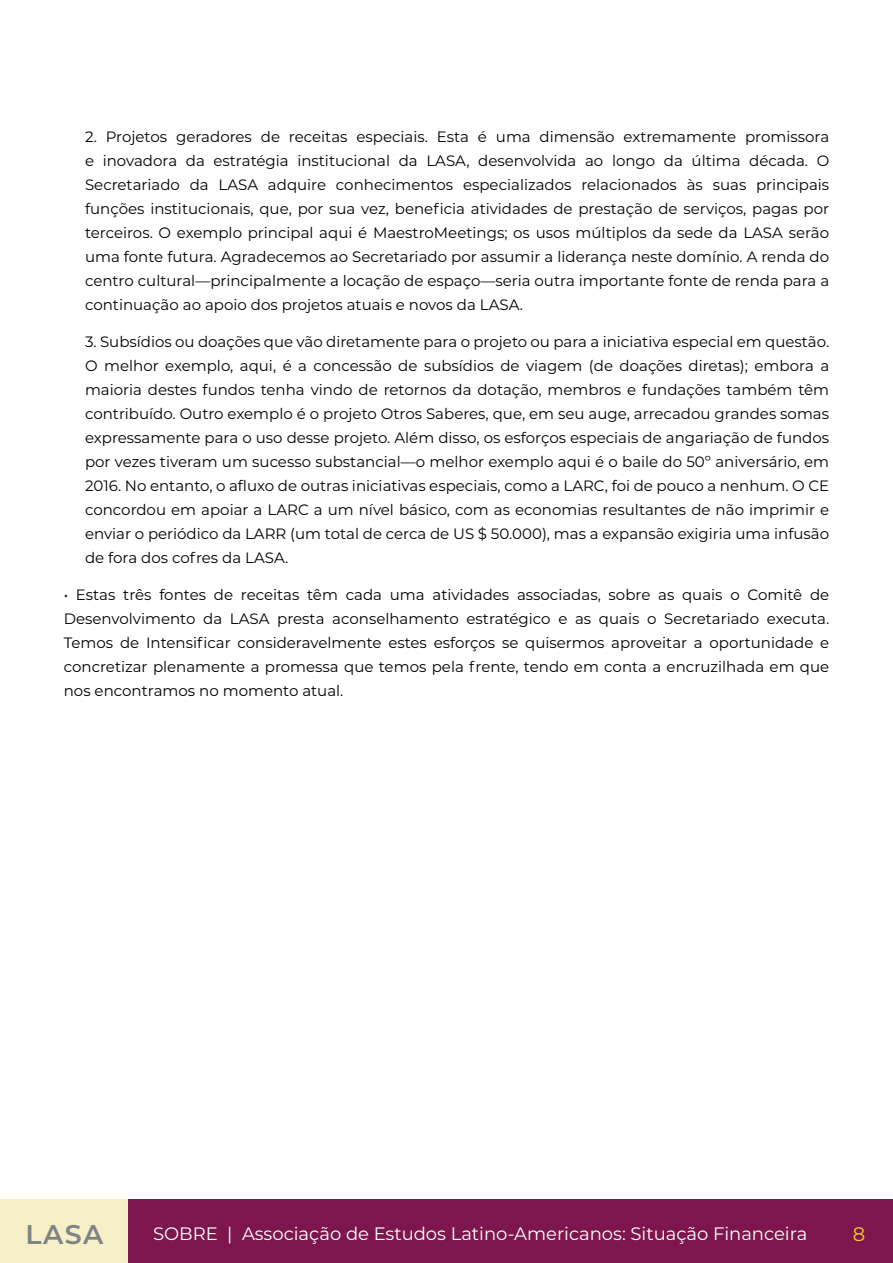
<style>
.page{position:relative;width:893px;height:1263px;background:#fff}
.page>*{position:absolute;margin:0;border:0;box-sizing:border-box;transform-origin:0 0}
.t1{font:600 27px "Montserrat";color:#808285}
.t2{font:19.5px "Montserrat";color:#f8ce34}
.t3{font:18px "Montserrat";color:#fff}
.Cuerpo_de_texto{font:15px/24px "Montserrat";color:#000;text-align:justify}
</style>
<div class="page">
<div style="left:0;top:1199px;width:129px;height:64px;background:#f6efc7"></div>
<div style="left:129px;top:1199px;width:764px;height:64px;background:#7d164c"></div>
<p class="Cuerpo_de_texto" style="left:85px;top:124px;width:746px">2. Projetos geradores de receitas especiais. Esta é uma dimensão extremamente promissora e inovadora da estratégia institucional da LASA, desenvolvida ao longo da última década. O Secretariado da LASA adquire conhecimentos especializados relacionados às suas principais funções institucionais, que, por sua vez, beneficia atividades de prestação de serviços, pagas por terceiros. O exemplo principal aqui é MaestroMeetings; os usos múltiplos da sede da LASA serão uma fonte futura. Agradecemos ao Secretariado por assumir a liderança neste domínio. A renda do centro cultural—principalmente a locação de espaço—seria outra importante fonte de renda para a continuação ao apoio dos projetos atuais e novos da LASA.</p>
<p class="Cuerpo_de_texto" style="left:85px;top:329px;width:746px">3. Subsídios ou doações que vão diretamente para o projeto ou para a iniciativa especial em questão.<br>O melhor exemplo, aqui, é a concessão de subsídios de viagem (de doações diretas); embora a maioria destes fundos tenha vindo de retornos da dotação, membros e fundações também têm contribuído. Outro exemplo é o projeto Otros Saberes, que, em seu auge, arrecadou grandes somas expressamente para o uso desse projeto. Além disso, os esforços especiais de angariação de fundos por vezes tiveram um sucesso substancial—o melhor exemplo aqui é o baile do 50º aniversário, em 2016. No entanto, o afluxo de outras iniciativas especiais, como a LARC, foi de pouco a nenhum. O CE concordou em apoiar a LARC a um nível básico, com as economias resultantes de não imprimir e enviar o periódico da LARR (um total de cerca de US $ 50.000), mas a expansão exigiria uma infusão de fora dos cofres da LASA.</p>
<p class="Cuerpo_de_texto" style="left:64px;top:582px;width:767px">• Estas três fontes de receitas têm cada uma atividades associadas, sobre as quais o Comitê de Desenvolvimento da LASA presta aconselhamento estratégico e as quais o Secretariado executa.<br>Temos de Intensificar consideravelmente estes esforços se quisermos aproveitar a oportunidade e concretizar plenamente a promessa que temos pela frente, tendo em conta a encruzilhada em que nos encontramos no momento atual.</p>
<h1 class="t1" style="left:26px;top:1215px;width:79px">LASA</h1>
<p class="t3" style="left:153px;top:1221px;width:656px">SOBRE | Associação de Estudos Latino-Americanos: Situação Financeira</p>
<h2 class="t2" style="left:853px;top:1220px;width:14px">8</h2>
</div>
